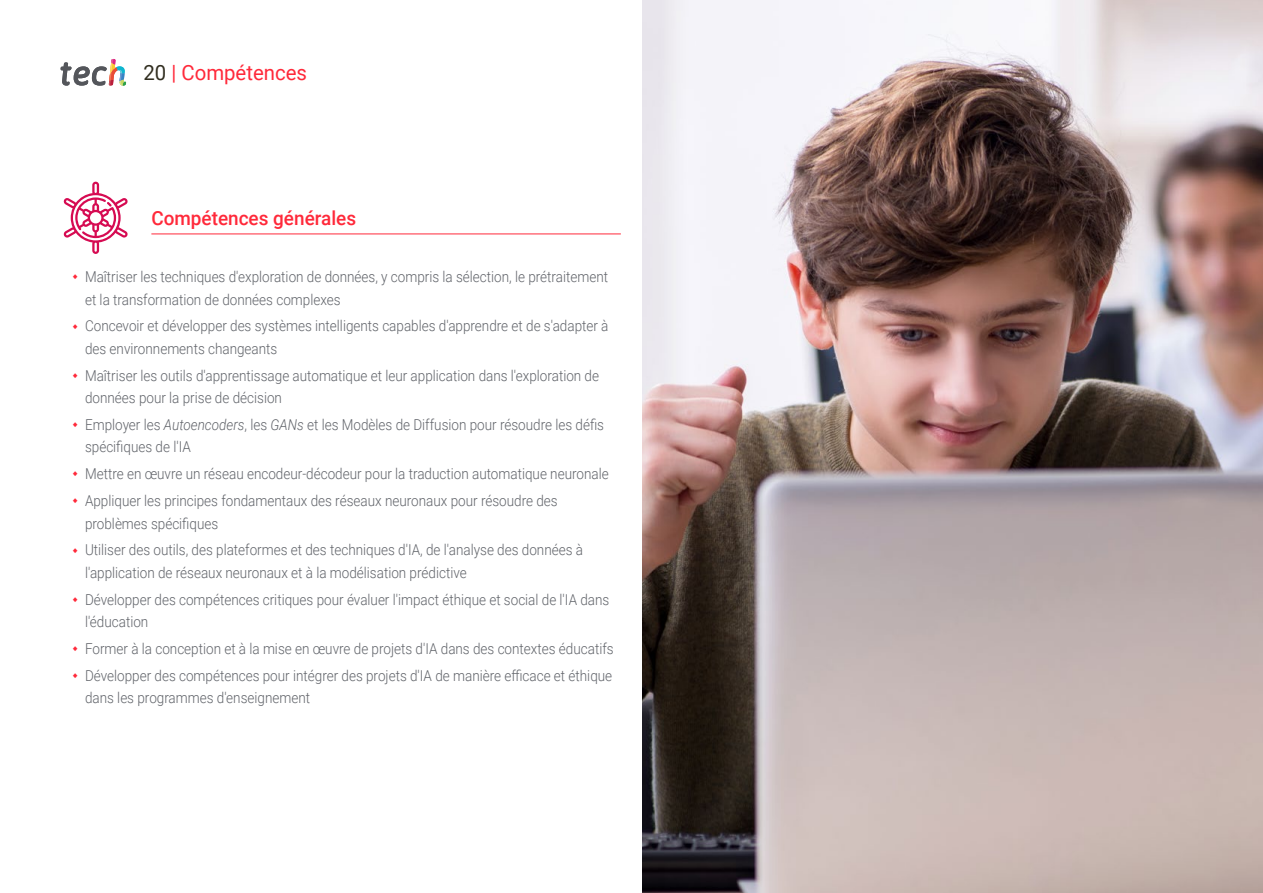
<style>
.page{position:relative;width:1263px;height:893px;background:#fff}
.page>*{position:absolute;margin:0;border:0;box-sizing:border-box;transform-origin:0 0}
.t1{font:21px "Roboto";color:#ff293a}
.t2{font:500 19.5px "Roboto";color:#ff293a}
.t3{font:300 15px/26.7px "Roboto";color:#61646a;scale:.9 1}
.s1{color:#312e20}
.s2{font-style:italic}
</style>
<div class="page">
<hr style="left:151px;top:234px;width:470px;height:1px;background:#ff293a">
<svg style="left:63px;top:182px;width:65px;height:72px"></svg>
<img style="left:642px;top:0;width:621px;height:893px">
<svg style="left:61px;top:59px;width:65px;height:27px"></svg>
<h1 class="t1" style="left:144px;top:57px;width:165px"><span class="s1">20</span> | Compétences</h1>
<h2 class="t2" style="left:151px;top:205px;width:206px">Compétences générales</h2>
<p class="t3" style="left:85px;top:265px;width:583px;line-height:22.5px">Maîtriser les techniques d'exploration de données, y compris la sélection, le prétraitement et la transformation de données complexes</p>
<p class="t3" style="left:85px;top:314px;width:583px;line-height:22.5px">Concevoir et développer des systèmes intelligents capables d'apprendre et de s'adapter à des environnements changeants</p>
<p class="t3" style="left:85px;top:364px;width:573px;line-height:22.5px">Maîtriser les outils d'apprentissage automatique et leur application dans l'exploration de données pour la prise de décision</p>
<p class="t3" style="left:85px;top:413px;width:578px;line-height:22.5px">Employer les <span class="s2">Autoencoders</span>, les <span class="s2">GANs</span> et les Modèles de Diffusion pour résoudre les défis spécifiques de l'IA</p>
<p class="t3" style="left:85px;top:460px;width:583px">Mettre en œuvre un réseau encodeur-décodeur pour la traduction automatique neuronale<br>Appliquer les principes fondamentaux des réseaux neuronaux pour résoudre des</p>
<p class="t3" style="left:85px;top:509px;width:555px">problèmes spécifiques<br>Utiliser des outils, des plateformes et des techniques d'IA, de l'analyse des données à</p>
<p class="t3" style="left:85px;top:558px;width:584px">l'application de réseaux neuronaux et à la modélisation prédictive<br>Développer des compétences critiques pour évaluer l'impact éthique et social de l'IA dans</p>
<p class="t3" style="left:85px;top:608px;width:589px">l'éducation<br>Former à la conception et à la mise en œuvre de projets d'IA dans des contextes éducatifs<br>Développer des compétences pour intégrer des projets d'IA de manière efficace et éthique</p>
<p class="t3" style="left:85px;top:684px;width:252px">dans les programmes d'enseignement</p>
</div>
